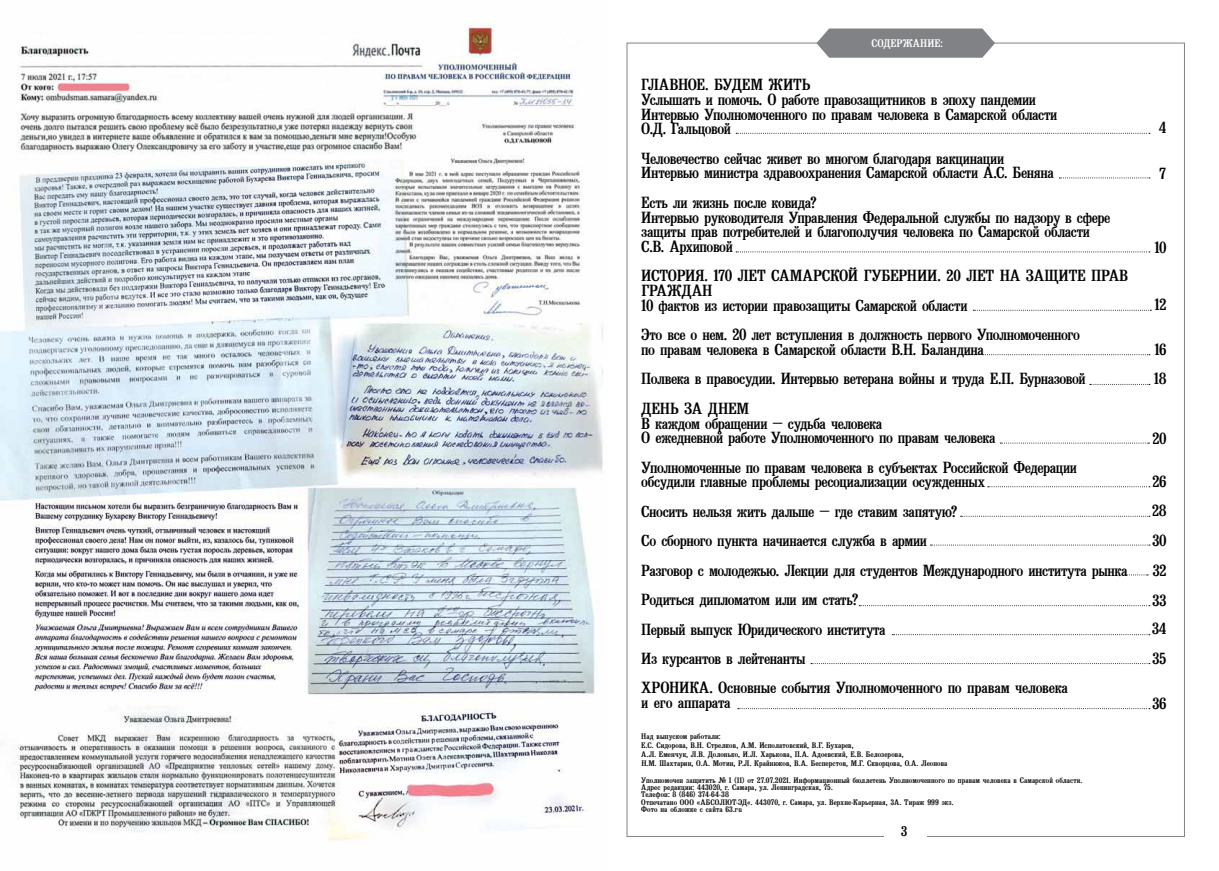
<style>
.page{position:relative;width:1219px;height:871px;background:#fff}
.page>*{position:absolute;margin:0;border:0;box-sizing:border-box;transform-origin:0 0}
.t1{font:16px/14.7px "Bruskovaya Plain";letter-spacing:-.025em;color:#000}
.t2{font:14px "Bruskovaya Plain";color:#000}
.t3{font:11px "Bruskovaya Plain";letter-spacing:.005em;color:#fff}
.t4{font:8px/7.1px "Bruskovaya Plain";letter-spacing:.01em;color:#000}
</style>
<div class="page">
<svg style="left:816px;top:28px;width:179px;height:30px;background:#8c8e90"></svg>
<svg style="left:736px;top:133px;width:414px;height:1px"></svg>
<svg style="left:1059px;top:177px;width:91px;height:1px"></svg>
<svg style="left:988px;top:486px;width:162px;height:1px"></svg>
<svg style="left:961px;top:515px;width:189px;height:1px"></svg>
<svg style="left:930px;top:544px;width:220px;height:1px"></svg>
<svg style="left:859px;top:605px;width:291px;height:1px"></svg>
<svg style="left:1125px;top:574px;width:23px;height:1px"></svg>
<svg style="left:892px;top:634px;width:258px;height:1px"></svg>
<svg style="left:811px;top:663px;width:339px;height:1px"></svg>
<svg style="left:738px;top:708px;width:412px;height:1px"></svg>
<svg style="left:966px;top:354px;width:184px;height:1px"></svg>
<svg style="left:973px;top:309px;width:178px;height:1px"></svg>
<svg style="left:1090px;top:384px;width:60px;height:1px"></svg>
<svg style="left:1000px;top:442px;width:149px;height:1px"></svg>
<svg style="left:736px;top:251px;width:414px;height:1px"></svg>
<img style="left:0;top:24px;width:603px;height:818px">
<p class="t3" style="left:871px;top:37px;width:73px">Содержание:</p>
<p class="t1" style="left:641px;top:78px;width:418px">Главное. Будем жить<br>Услышать и помочь. О работе правозащитников в эпоху пандемии Интервью Уполномоченного по правам человека в Самарской области О.Д. Гальцовой</p>
<p class="t1" style="left:641px;top:151px;width:414px">Человечество сейчас живет во многом благодаря вакцинации<br>Интервью министра здравоохранения Самарской области А.С. Беняна</p>
<p class="t1" style="left:641px;top:195px;width:470px">Есть ли жизнь после ковида?<br>Интервью руководителя Управления Федеральной службы по надзору в сфере защиты прав потребителей и благополучия человека по Самарской области С.В. Архиповой</p>
<p class="t1" style="left:641px;top:269px;width:488px">История. 170 лет Самарской Губернии. 20 лет на защите прав граждан<br>10 фактов из истории правозащиты Самарской области</p>
<p class="t1" style="left:641px;top:328px;width:440px">Это все о нем. 20 лет вступления в должность первого Уполномоченного по правам человека в Самарской области В.Н. Баландина</p>
<p class="t1" style="left:641px;top:364px;width:446px;line-height:29.4px">Полвека в правосудии. Интервью ветерана войны и труда Е.П. Бурназовой<br>День за днем</p>
<p class="t1" style="left:641px;top:416px;width:356px">В каждом обращении – судьба человека<br>О ежедневной работе Уполномоченного по правам человека</p>
<p class="t1" style="left:641px;top:460px;width:437px">Уполномоченные по правам человека в субъектах Российской Федерации обсудили главные проблемы ресоциализации осужденных</p>
<p class="t1" style="left:641px;top:497px;width:488px;line-height:29.4px">Сносить нельзя жить дальше – где ставим запятую?<br>Со сборного пункта начинается служба в армии<br>Разговор с молодежью. Лекции для студентов Международного института рынка Родиться дипломатом или им стать?<br>Первый выпуск Юридического института<br>Из курсантов в лейтенанты<br>Хроника. Основные события Уполномоченного по правам человека</p>
<p class="t1" style="left:641px;top:695px;width:91px">и его аппарата</p>
<p class="t4" style="left:641px;top:731px;width:308px;line-height:9px">Над выпуском работали:<br>Е.С. Сидорова, В.Н. Стрелков, А.М. Исполатовский, В.Г. Бухарев,<br>А.Л. Еменчук, Л.В. Долонько, И.Л. Харькова, П.А. Адоевский, Е.В. Белозерова,<br>Н.М. Шахтарин, О.А. Мотин, Р.Л. Крайнюков, В.А. Бесперстов, М.Г. Скворцова, О.А. Леонова</p>
<p class="t4" style="left:641px;top:776px;width:442px">Уполномочен защитить № 1 (11) от 27.07.2021. Информационный бюллетень Уполномоченного по правам человека в Самарской области.<br>Адрес редакции: 443020, г. Самара, ул. Ленинградская, 75.<br>Телефон: 8 (846) 374-64-38<br>Отпечатано ООО</p>
<p class="t4" style="left:641px;top:798px;width:314px;text-indent:55px">«АБСОЛЮТ-ЭД«. 443070, г. Самара, ул. Верхне-Карьерная, 3А. Тираж 999 экз.<br>Фото на обложке с сайта 63.ru</p>
<p class="t2" style="left:901px;top:823px;width:8px">3</p>
<p class="t1" style="left:1159px;top:121px;width:9px">4</p>
<p class="t1" style="left:1159px;top:166px;width:9px">7</p>
<p class="t1" style="left:1154px;top:240px;width:14px">10</p>
<p class="t1" style="left:1154px;top:298px;width:14px">12</p>
<p class="t1" style="left:1154px;top:335px;width:14px;line-height:29.2px">16<br>18</p>
<p class="t1" style="left:1152px;top:431px;width:16px">20</p>
<p class="t1" style="left:1152px;top:467px;width:16px;line-height:29.8px;text-align:justify">26<br>28<br>30<br>32<br>33</p>
<p class="t1" style="left:1152px;top:612px;width:16px;line-height:30.7px">34<br>35</p>
<p class="t1" style="left:1152px;top:696px;width:16px">36</p>
</div>
